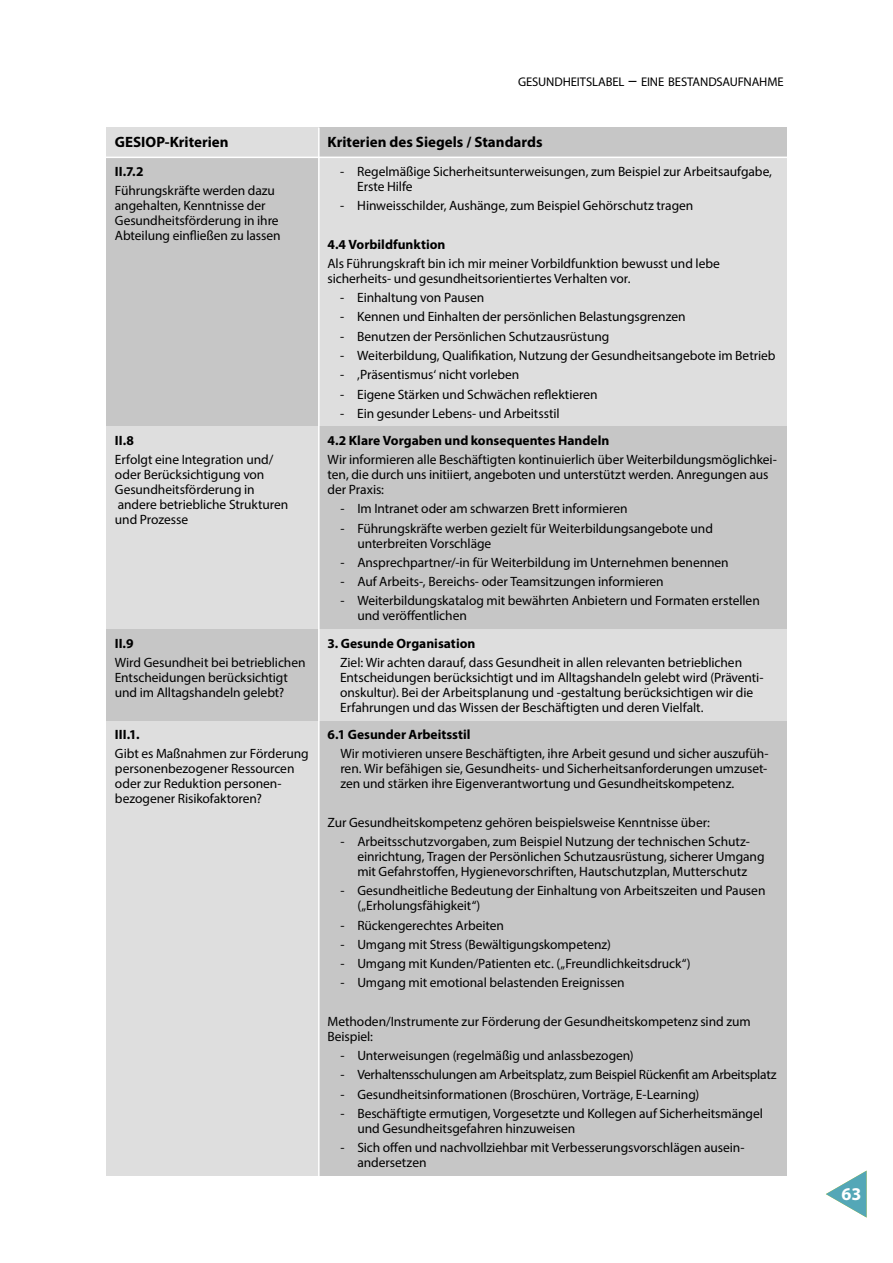
<style>
.page{position:relative;width:893px;height:1263px;background:#fff}
.page>*{position:absolute;margin:0;border:0;box-sizing:border-box;transform-origin:0 0}
.t1{font:700 18px "Myriad Pro";color:#fff}
.t2{font:700 15px "Myriad Pro";color:#000}
.t3{font:13.5px/15px "Myriad Pro";letter-spacing:-.005em;color:#000}
.t4{font:700 13.5px "Myriad Pro";color:#000}
.t5{font:12.6px "Myriad Pro";letter-spacing:-.01em;color:#000}
.s1{font-size:18px}
</style>
<div class="page">
<svg style="left:826px;top:1170px;width:41px;height:47px"></svg>
<div style="left:106px;top:720px;width:213px;height:455px;background:#dedede"></div>
<div style="left:319px;top:720px;width:468px;height:455px;background:#c6c6c6"></div>
<div style="left:106px;top:426px;width:213px;height:203px;background:#dedede"></div>
<div style="left:106px;top:629px;width:213px;height:91px;background:#c6c6c6"></div>
<div style="left:319px;top:426px;width:468px;height:203px;background:#c6c6c6"></div>
<div style="left:319px;top:629px;width:467px;height:91px;background:#dedede"></div>
<div style="left:106px;top:157px;width:213px;height:269px;background:#c6c6c6"></div>
<div style="left:319px;top:157px;width:468px;height:269px;background:#dedede"></div>
<div style="left:319px;top:128px;width:468px;height:29px;background:#c6c6c6"></div>
<div style="left:106px;top:128px;width:213px;height:29px;background:#dedede"></div>
<hr style="left:318px;top:128px;width:2px;height:1052px;background:#fff">
<hr style="left:99px;top:157px;width:695px;height:1px;background:#fff">
<p class="t5" style="left:518px;top:74px;width:267px">GESUNDHEITSLABEL <span class="s1">–</span> EINE BESTANDSAUFNAHME</p>
<p class="t2" style="left:115px;top:132px;width:115px">GESIOP-Kriterien</p>
<p class="t2" style="left:328px;top:132px;width:216px">Kriterien des Siegels / Standards</p>
<p class="t4" style="left:115px;top:163px;width:30px">II.7.2</p>
<p class="t3" style="left:115px;top:183px;width:167px">Führungskräfte werden dazu angehalten, Kenntnisse der<br>Gesundheitsförderung in ihre<br>Abteilung einfließen zu lassen</p>
<p class="t3" style="left:357px;top:164px;width:416px;text-indent:-17px">- Regelmäßige Sicherheitsunterweisungen, zum Beispiel zur Arbeitsaufgabe,<br>Erste Hilfe</p>
<p class="t3" style="left:340px;top:198px;width:355px">- Hinweisschilder, Aushänge, zum Beispiel Gehörschutz tragen</p>
<p class="t4" style="left:327px;top:235px;width:119px">4.4 Vorbildfunktion</p>
<p class="t3" style="left:327px;top:256px;width:394px">Als Führungskraft bin ich mir meiner Vorbildfunktion bewusst und lebe sicherheits- und gesundheitsorientiertes Verhalten vor.</p>
<p class="t3" style="left:340px;top:290px;width:145px">- Einhaltung von Pausen</p>
<p class="t3" style="left:340px;top:309px;width:347px">- Kennen und Einhalten der persönlichen Belastungsgrenzen</p>
<p class="t3" style="left:340px;top:328px;width:271px">- Benutzen der Persönlichen Schutzausrüstung</p>
<p class="t3" style="left:340px;top:348px;width:437px">- Weiterbildung, Qualifikation, Nutzung der Gesundheitsangebote im Betrieb</p>
<p class="t3" style="left:340px;top:367px;width:181px">- ‚Präsentismus‘ nicht vorleben</p>
<p class="t3" style="left:340px;top:386px;width:259px">- Eigene Stärken und Schwächen reflektieren</p>
<p class="t3" style="left:340px;top:405px;width:221px">- Ein gesunder Lebens- und Arbeitsstil</p>
<p class="t4" style="left:115px;top:431px;width:21px">II.8</p>
<p class="t3" style="left:115px;top:452px;width:175px">Erfolgt eine Integration und/ oder Berücksichtigung von<br>Gesundheitsförderung in andere betriebliche Strukturen und Prozesse</p>
<p class="t4" style="left:115px;top:634px;width:20px">II.9</p>
<p class="t3" style="left:115px;top:655px;width:192px">Wird Gesundheit bei betrieblichen<br>Entscheidungen berücksichtigt und im Alltagshandeln gelebt?</p>
<p class="t4" style="left:328px;top:431px;width:283px">4.2 Klare Vorgaben und konsequentes Handeln</p>
<p class="t3" style="left:328px;top:452px;width:451px">Wir informieren alle Beschäftigten kontinuierlich über Weiterbildungsmöglichkei&shy;ten, die durch uns initiiert, angeboten und unterstützt werden. Anregungen aus der Praxis:</p>
<p class="t3" style="left:340px;top:501px;width:289px">- Im Intranet oder am schwarzen Brett informieren</p>
<p class="t3" style="left:357px;top:520px;width:357px;text-indent:-17px">- Führungskräfte werben gezielt für Weiterbildungsangebote und unterbreiten Vorschläge</p>
<p class="t3" style="left:340px;top:555px;width:390px">- Ansprechpartner/-in für Weiterbildung im Unternehmen benennen</p>
<p class="t3" style="left:340px;top:574px;width:325px">- Auf Arbeits-, Bereichs- oder Teamsitzungen informieren</p>
<p class="t3" style="left:357px;top:593px;width:404px;text-indent:-17px">- Weiterbildungskatalog mit bewährten Anbietern und Formaten erstellen und veröffentlichen</p>
<p class="t4" style="left:327px;top:634px;width:149px">3. Gesunde Organisation</p>
<p class="t3" style="left:340px;top:655px;width:425px">Ziel: Wir achten darauf, dass Gesundheit in allen relevanten betrieblichen Entscheidungen berücksichtigt und im Alltagshandeln gelebt wird (Präventi&shy;onskultur). Bei der Arbeitsplanung und -gestaltung berücksichtigen wir die Erfahrungen und das Wissen der Beschäftigten und deren Vielfalt.</p>
<p class="t4" style="left:115px;top:726px;width:26px">III.1.</p>
<p class="t3" style="left:115px;top:746px;width:195px">Gibt es Maßnahmen zur Förderung personenbezogener Ressourcen oder zur Reduktion personen&shy;bezogener Risikofaktoren?</p>
<p class="t4" style="left:328px;top:726px;width:144px">6.1 Gesunder Arbeitsstil</p>
<p class="t3" style="left:340px;top:746px;width:430px;text-align:justify">Wir motivieren unsere Beschäftigten, ihre Arbeit gesund und sicher auszufüh&shy;ren. Wir befähigen sie, Gesundheits- und Sicherheitsanforderungen umzuset&shy;zen und stärken ihre Eigenverantwortung und Gesundheitskompetenz.</p>
<p class="t3" style="left:328px;top:814px;width:384px">Zur Gesundheitskompetenz gehören beispielsweise Kenntnisse über:</p>
<p class="t3" style="left:357px;top:834px;width:409px;text-indent:-17px">- Arbeitsschutzvorgaben, zum Beispiel Nutzung der technischen Schutz&shy;einrichtung, Tragen der Persönlichen Schutzausrüstung, sicherer Umgang mit Gefahrstoffen, Hygienevorschriften, Hautschutzplan, Mutterschutz</p>
<p class="t3" style="left:357px;top:883px;width:410px;text-indent:-17px">- Gesundheitliche Bedeutung der Einhaltung von Arbeitszeiten und Pausen („Erholungsfähigkeit“)</p>
<p class="t3" style="left:340px;top:917px;width:165px">- Rückengerechtes Arbeiten</p>
<p class="t3" style="left:340px;top:936px;width:272px">- Umgang mit Stress (Bewältigungskompetenz)</p>
<p class="t3" style="left:340px;top:956px;width:352px">- Umgang mit Kunden/Patienten etc. („Freundlichkeitsdruck“)</p>
<p class="t3" style="left:340px;top:975px;width:286px">- Umgang mit emotional belastenden Ereignissen</p>
<p class="t3" style="left:328px;top:1013px;width:425px">Methoden/Instrumente zur Förderung der Gesundheitskompetenz sind zum<br>Beispiel:</p>
<p class="t3" style="left:340px;top:1048px;width:295px">- Unterweisungen (regelmäßig und anlassbezogen)</p>
<p class="t3" style="left:340px;top:1067px;width:438px">- Verhaltensschulungen am Arbeitsplatz, zum Beispiel Rückenfit am Arbeitsplatz</p>
<p class="t3" style="left:340px;top:1086px;width:361px">- Gesundheitsinformationen (Broschüren, Vorträge, E-Learning)</p>
<p class="t3" style="left:357px;top:1105px;width:407px;text-indent:-17px">- Beschäftigte ermutigen, Vorgesetzte und Kollegen auf Sicherheitsmängel und Gesundheitsgefahren hinzuweisen</p>
<p class="t3" style="left:357px;top:1140px;width:388px;text-indent:-17px">- Sich offen und nachvollziehbar mit Verbesserungsvorschlägen ausein&shy;andersetzen</p>
<h1 class="t1" style="left:841px;top:1182px;width:21px">63</h1>
</div>
